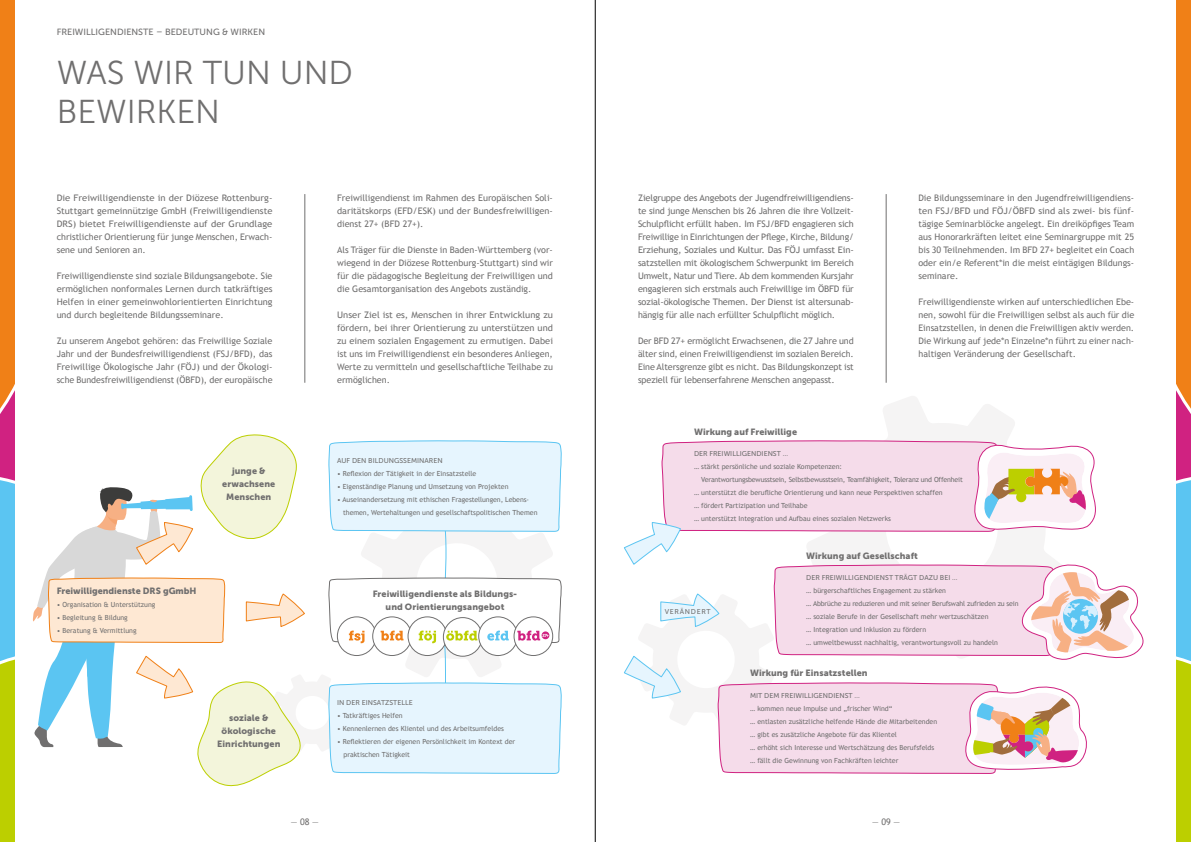
<style>
.page{position:relative;width:1191px;height:842px;background:#fff}
.page>*{position:absolute;margin:0;border:0;box-sizing:border-box;transform-origin:0 0}
.t1{font:33px/39px "Museo Sans 300";color:#706f6f}
.t2{font:9px/13px "Trebuchet MS";color:#706f6f;text-align:justify}
.t3{font:9px/13px "Trebuchet MS";color:#706f6f;text-align:justify;scale:1.04 1}
.t4{font:9px/13px "Museo Sans 900";letter-spacing:.005em;color:#706f6f;text-align:center}
.t5{font:9px/13px "Trebuchet MS";color:#706f6f;text-align:justify;scale:1.05 1}
.t6{font:9px "Museo Sans 500";color:#706f6f}
.t7{font:7px/13px "Trebuchet MS";color:#706f6f}
.t8{font:7px "Museo Sans 500";color:#706f6f}
.t9{font:7px "Trebuchet MS";letter-spacing:-.02em;color:#706f6f}
.t10{font:7px "Museo Sans 500";letter-spacing:.1em;color:#706f6f}
</style>
<div class="page">
<svg style="left:0;top:0;width:14px;height:842px;background:#c2984c"></svg>
<hr style="left:305px;top:194px;width:1px;height:189px;background:#706f6f">
<svg style="left:33px;top:434px;width:528px;height:353px"></svg>
<svg style="left:1176px;top:0;width:15px;height:842px;background:#c2984d"></svg>
<svg style="left:883px;top:396px;width:132px;height:44px;fill:#f5f4f4"></svg>
<hr style="left:886px;top:194px;width:1px;height:189px;background:#706f6f">
<svg style="left:624px;top:440px;width:520px;height:334px"></svg>
<hr style="left:595px;top:0;width:1px;height:842px;background:#000">
<p class="t6" style="left:57px;top:27px;width:210px">FREIWILLIGENDIENSTE – BEDEUTUNG &amp; WIRKEN</p>
<h1 class="t1" style="left:57px;top:53px;width:298px">WAS WIR TUN UND<br>BEWIRKEN</h1>
<p class="t5" style="left:57px;top:191px;width:207px">Die Freiwilligendienste in der Diözese Rottenburg-Stuttgart gemeinnützige GmbH (Freiwilligendienste DRS) bietet Freiwilligendienste auf der Grundlage christlicher Orientierung für junge Menschen, Erwach&shy;sene und Senioren an.</p>
<p class="t2" style="left:57px;top:269px;width:217px">Freiwilligendienste sind soziale Bildungsangebote. Sie ermöglichen nonformales Lernen durch tatkräftiges Helfen in einer gemeinwohlorientierten Einrichtung und durch begleitende Bildungsseminare.</p>
<p class="t2" style="left:57px;top:334px;width:217px">Zu unserem Angebot gehören: das Freiwillige Soziale Jahr und der Bundesfreiwilligendienst (FSJ/BFD), das Freiwillige Ökologische Jahr (FÖJ) und der Ökologi&shy;sche Bundesfreiwilligendienst (ÖBFD), der europäische</p>
<p class="t2" style="left:337px;top:191px;width:217px">Freiwilligendienst im Rahmen des Europäischen Soli&shy;daritätskorps (EFD/ESK) und der Bundesfreiwilligen&shy;dienst 27+ (BFD 27+).</p>
<p class="t2" style="left:337px;top:243px;width:217px">Als Träger für die Dienste in Baden-Württemberg (vor&shy;wiegend in der Diözese Rottenburg-Stuttgart) sind wir für die pädagogische Begleitung der Freiwilligen und die Gesamtorganisation des Angebots zuständig.</p>
<p class="t3" style="left:337px;top:308px;width:209px">Unser Ziel ist es, Menschen in ihrer Entwicklung zu fördern, bei ihrer Orientierung zu unterstützen und zu einem sozialen Engagement zu ermutigen. Dabei ist uns im Freiwilligendienst ein besonderes Anliegen, Werte zu vermitteln und gesellschaftliche Teilhabe zu ermöglichen.</p>
<p class="t4" style="left:222px;top:464px;width:55px">junge &amp; erwachsene<br>Menschen</p>
<p class="t8" style="left:337px;top:456px;width:107px">AUF DEN BILDUNGSSEMINAREN</p>
<p class="t7" style="left:337px;top:467px;width:141px">• Reflexion der Tätigkeit in der Einsatzstelle</p>
<p class="t7" style="left:337px;top:480px;width:173px">• Eigenständige Planung und Umsetzung von Projekten</p>
<p class="t7" style="left:343px;top:493px;width:196px;text-indent:-6px">• Auseinandersetzung mit ethischen Fragestellungen, Lebens&shy;themen, Wertehaltungen und gesellschaftspolitischen Themen</p>
<p class="t4" style="left:57px;top:584px;width:141px">Freiwilligendienste DRS gGmbH</p>
<p class="t7" style="left:57px;top:598px;width:100px">• Organisation &amp; Unterstützung</p>
<p class="t7" style="left:57px;top:611px;width:73px">• Begleitung &amp; Bildung</p>
<p class="t7" style="left:57px;top:624px;width:81px">• Beratung &amp; Vermittlung</p>
<p class="t4" style="left:373px;top:588px;width:146px">Freiwilligendienste als Bildungs&shy;und Orientierungsangebot</p>
<p class="t4" style="left:217px;top:711px;width:65px">soziale &amp; ökologische<br>Einrichtungen</p>
<p class="t8" style="left:337px;top:698px;width:77px">IN DER EINSATZSTELLE</p>
<p class="t7" style="left:337px;top:709px;width:67px">• Tatkräftiges Helfen</p>
<p class="t7" style="left:337px;top:722px;width:168px">• Kennenlernen des Klientel und des Arbeitsumfeldes</p>
<p class="t7" style="left:343px;top:735px;width:173px;text-indent:-6px">• Reflektieren der eigenen Persönlichkeit im Kontext der praktischen Tätigkeit</p>
<p class="t2" style="left:291px;top:815px;width:30px">— 08 —</p>
<p class="t2" style="left:638px;top:191px;width:217px">Zielgruppe des Angebots der Jugendfreiwilligendiens&shy;te sind junge Menschen bis 26 Jahren die ihre Vollzeit-Schulpflicht erfüllt haben. Im FSJ/BFD engagieren sich Freiwillige in Einrichtungen der Pflege, Kirche, Bildung/ Erziehung, Soziales und Kultur. Das FÖJ umfasst Ein&shy;satzstellen mit ökologischem Schwerpunkt im Bereich Umwelt, Natur und Tiere. Ab dem kommenden Kursjahr engagieren sich erstmals auch Freiwillige im ÖBFD für sozial-ökologische Themen. Der Dienst ist altersunab&shy;hängig für alle nach erfüllter Schulpflicht möglich.</p>
<p class="t2" style="left:638px;top:334px;width:217px">Der BFD 27+ ermöglicht Erwachsenen, die 27 Jahre und älter sind, einen Freiwilligendienst im sozialen Bereich.<br>Eine Altersgrenze gibt es nicht. Das Bildungskonzept ist speziell für lebenserfahrene Menschen angepasst.</p>
<p class="t4" style="left:694px;top:425px;width:105px">Wirkung auf Freiwillige</p>
<p class="t2" style="left:918px;top:191px;width:217px">Die Bildungsseminare in den Jugendfreiwilligendiens&shy;ten FSJ/BFD und FÖJ/ÖBFD sind als zwei- bis fünf&shy;tägige Seminarblöcke angelegt. Ein dreiköpfiges Team aus Honorarkräften leitet eine Seminargruppe mit 25 bis 30 Teilnehmenden. Im BFD 27+ begleitet ein Coach oder ein/e Referent*in die meist eintägigen Bildungs&shy;seminare.</p>
<p class="t2" style="left:918px;top:295px;width:217px">Freiwilligendienste wirken auf unterschiedlichen Ebe&shy;nen, sowohl für die Freiwilligen selbst als auch für die Einsatzstellen, in denen die Freiwilligen aktiv werden.<br>Die Wirkung auf jede*n Einzelne*n führt zu einer nach&shy;haltigen Veränderung der Gesellschaft.</p>
<p class="t8" style="left:694px;top:450px;width:96px">DER FREIWILLIGENDIENST …</p>
<p class="t7" style="left:694px;top:460px;width:150px">… stärkt persönliche und soziale Kompetenzen:</p>
<p class="t9" style="left:701px;top:476px;width:263px">Verantwortungsbewusstsein, Selbstbewusstsein, Teamfähigkeit, Toleranz und Offenheit</p>
<p class="t7" style="left:694px;top:486px;width:250px">… unterstützt die berufliche Orientierung und kann neue Perspektiven schaffen</p>
<p class="t7" style="left:694px;top:499px;width:115px">… fördert Partizipation und Teilhabe</p>
<p class="t7" style="left:694px;top:512px;width:198px">… unterstützt Integration und Aufbau eines sozialen Netzwerks</p>
<p class="t10" style="left:664px;top:607px;width:48px">VERÄNDERT</p>
<p class="t4" style="left:806px;top:549px;width:113px">Wirkung auf Gesellschaft</p>
<p class="t8" style="left:806px;top:574px;width:153px">DER FREIWILLIGENDIENST TRÄGT DAZU BEI …</p>
<p class="t7" style="left:806px;top:584px;width:214px">… bürgerschaftliches Engagement zu stärken<br>… Abbrüche zu reduzieren und mit seiner Berufswahl zufrieden zu sein … soziale Berufe in der Gesellschaft mehr wertzuschätzen<br>… Integration und Inklusion zu fördern<br>… umweltbewusst nachhaltig, verantwortungsvoll zu handeln</p>
<p class="t4" style="left:750px;top:666px;width:119px">Wirkung für Einsatzstellen</p>
<p class="t8" style="left:750px;top:692px;width:111px">MIT DEM FREIWILLIGENDIENST …</p>
<p class="t7" style="left:750px;top:702px;width:189px">… kommen neue Impulse und „frischer Wind“<br>… entlasten zusätzliche helfende Hände die Mitarbeitenden … gibt es zusätzliche Angebote für das Klientel<br>… erhöht sich Interesse und Wertschätzung des Berufsfelds … fällt die Gewinnung von Fachkräften leichter</p>
<p class="t2" style="left:872px;top:815px;width:30px">— 09 —</p>
</div>
